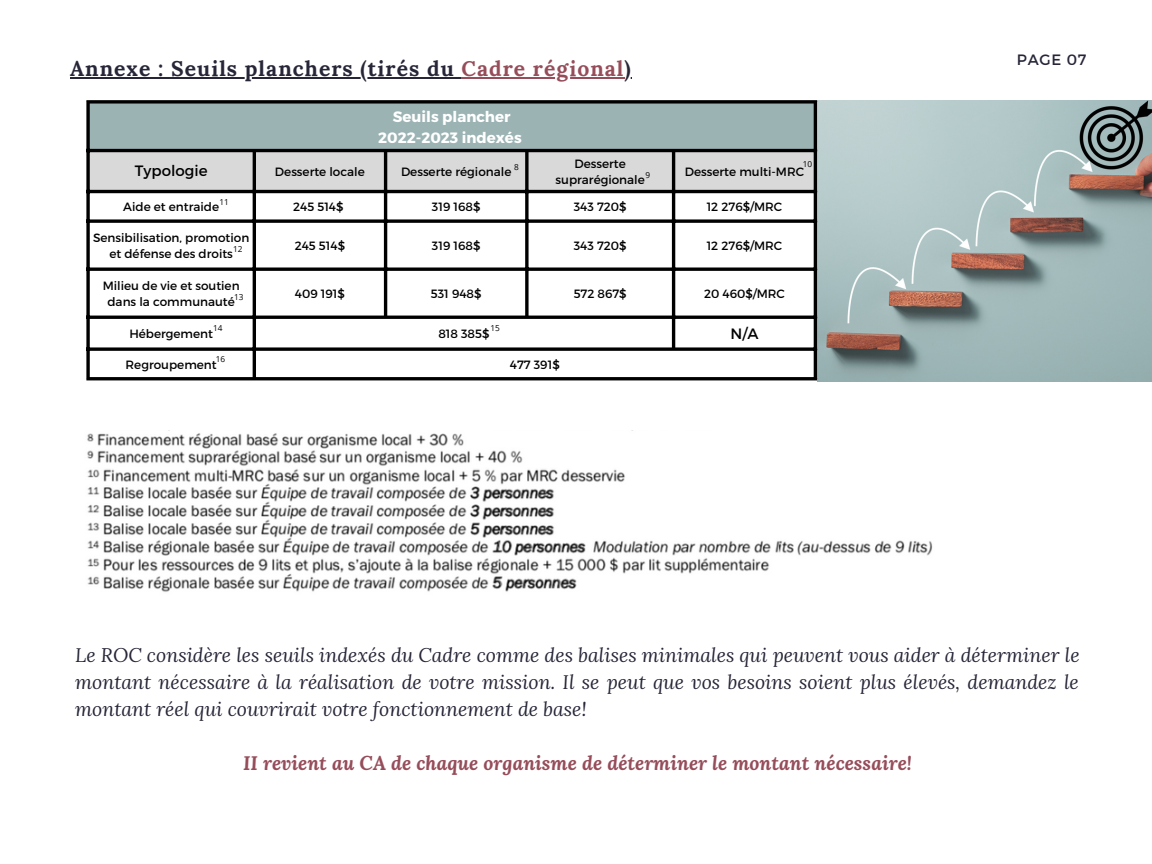
<style>
.page{position:relative;width:1152px;height:864px;background:#fff}
.page>*{position:absolute;margin:0;border:0;box-sizing:border-box;transform-origin:0 0}
.t1{font:700 21.15px "Lora";letter-spacing:.05em;color:#262638}
.t2{font:italic 19.5px/27px "Lora";color:#262638;text-align:justify}
.t3{font:italic 700 19.5px "Lora";color:#964d5a}
.t4{font:700 15px/21px "Montserrat";color:#fff;text-align:center}
.t5{font:15px "Montserrat";color:#000}
.t6{font:15px "Montserrat";letter-spacing:.05em;color:#262638}
.t7{font:12px/16px "Montserrat";color:#000;text-align:center}
.t8{font:8.25px "Open Sans";color:#000}
.s1{color:#964d5a}
</style>
<div class="page">
<img style="left:87px;top:433px;width:846px;height:159px">
<img style="left:817px;top:100px;width:335px;height:281px">
<svg style="left:70px;top:77px;width:15px;height:1px"></svg>
<hr style="left:85px;top:77px;width:376px;height:1px;background:#262638">
<hr style="left:461px;top:77px;width:164px;height:1px;background:#964d5a">
<div style="left:88px;top:102px;width:728px;height:49px;background:#9cb3b4"></div>
<div style="left:90px;top:152px;width:724px;height:38px;background:#d9d9d9"></div>
<svg style="left:86px;top:104px;width:4px;height:273px"></svg>
<hr style="left:253px;top:152px;width:3px;height:225px;background:#000">
<hr style="left:384px;top:152px;width:3px;height:164px;background:#000">
<svg style="left:525px;top:152px;width:4px;height:164px"></svg>
<hr style="left:672px;top:152px;width:3px;height:195px;background:#000">
<hr style="left:814px;top:104px;width:3px;height:273px;background:#000">
<svg style="left:86px;top:100px;width:731px;height:4px;background:#1b1e1e"></svg>
<hr style="left:86px;top:149px;width:731px;height:3px;background:#000">
<hr style="left:86px;top:190px;width:731px;height:3px;background:#000">
<svg style="left:86px;top:219px;width:728px;height:4px;background:#262626"></svg>
<hr style="left:86px;top:268px;width:731px;height:3px;background:#000">
<hr style="left:86px;top:316px;width:731px;height:3px;background:#000">
<svg style="left:86px;top:347px;width:728px;height:4px;background:#262626"></svg>
<hr style="left:86px;top:377px;width:731px;height:3px;background:#000">
<h1 class="t1" style="left:70px;top:55px;width:562px">Annexe : Seuils planchers (tirés du <span class="s1">Cadre régional</span>)</h1>
<p class="t4" style="left:378px;top:105px;width:145px">Seuils plancher<br>2022-2023 indexés</p>
<p class="t5" style="left:135px;top:161px;width:74px">Typologie</p>
<p class="t7" style="left:275px;top:163px;width:91px">Desserte locale</p>
<p class="t7" style="left:401px;top:163px;width:112px">Desserte régionale</p>
<p class="t7" style="left:556px;top:155px;width:91px">Desserte suprarégionale</p>
<p class="t7" style="left:685px;top:163px;width:121px">Desserte multi-MRC</p>
<p class="t7" style="left:123px;top:198px;width:97px">Aide et entraide</p>
<p class="t7" style="left:293px;top:198px;width:52px">245 514$</p>
<p class="t7" style="left:432px;top:198px;width:50px">319 168$</p>
<p class="t7" style="left:574px;top:198px;width:54px">343 720$</p>
<p class="t7" style="left:707px;top:198px;width:77px">12 276$/MRC</p>
<p class="t7" style="left:93px;top:229px;width:158px">Sensibilisation, promotion et défense des droits</p>
<p class="t7" style="left:295px;top:237px;width:52px">245 514$</p>
<p class="t7" style="left:432px;top:237px;width:50px">319 168$</p>
<p class="t7" style="left:574px;top:237px;width:54px">343 720$</p>
<p class="t7" style="left:707px;top:237px;width:77px">12 276$/MRC</p>
<p class="t7" style="left:103px;top:277px;width:138px">Milieu de vie et soutien dans la communauté</p>
<p class="t7" style="left:295px;top:285px;width:52px">409 191$</p>
<p class="t7" style="left:431px;top:285px;width:52px">531 948$</p>
<p class="t7" style="left:574px;top:285px;width:55px">572 867$</p>
<p class="t7" style="left:704px;top:285px;width:82px">20 460$/MRC</p>
<p class="t7" style="left:129px;top:325px;width:85px">Hébergement</p>
<p class="t7" style="left:438px;top:325px;width:53px">818 385$</p>
<p class="t5" style="left:731px;top:324px;width:29px">N/A</p>
<p class="t7" style="left:126px;top:356px;width:93px">Regroupement</p>
<p class="t7" style="left:510px;top:356px;width:51px">477 391$</p>
<p class="t8" style="left:803px;top:158px;width:11px">10</p>
<p class="t8" style="left:514px;top:162px;width:6px">8</p>
<p class="t8" style="left:646px;top:169px;width:6px">9</p>
<p class="t8" style="left:219px;top:196px;width:11px">11</p>
<p class="t8" style="left:233px;top:243px;width:11px">12</p>
<p class="t8" style="left:234px;top:291px;width:11px">13</p>
<p class="t8" style="left:213px;top:322px;width:11px">14</p>
<p class="t8" style="left:216px;top:353px;width:11px">16</p>
<p class="t8" style="left:490px;top:322px;width:11px">15</p>
<p class="t6" style="left:1017px;top:50px;width:71px">PAGE 07</p>
<p class="t2" style="left:75px;top:641px;width:1006px">Le ROC considère les seuils indexés du Cadre comme des balises minimales qui peuvent vous aider à déterminer le montant nécessaire à la réalisation de votre mission. Il se peut que vos besoins soient plus élevés, demandez le montant réel qui couvrirait votre fonctionnement de base!</p>
<h2 class="t3" style="left:243px;top:750px;width:670px">II revient au CA de chaque organisme de déterminer le montant nécessaire!</h2>
</div>
